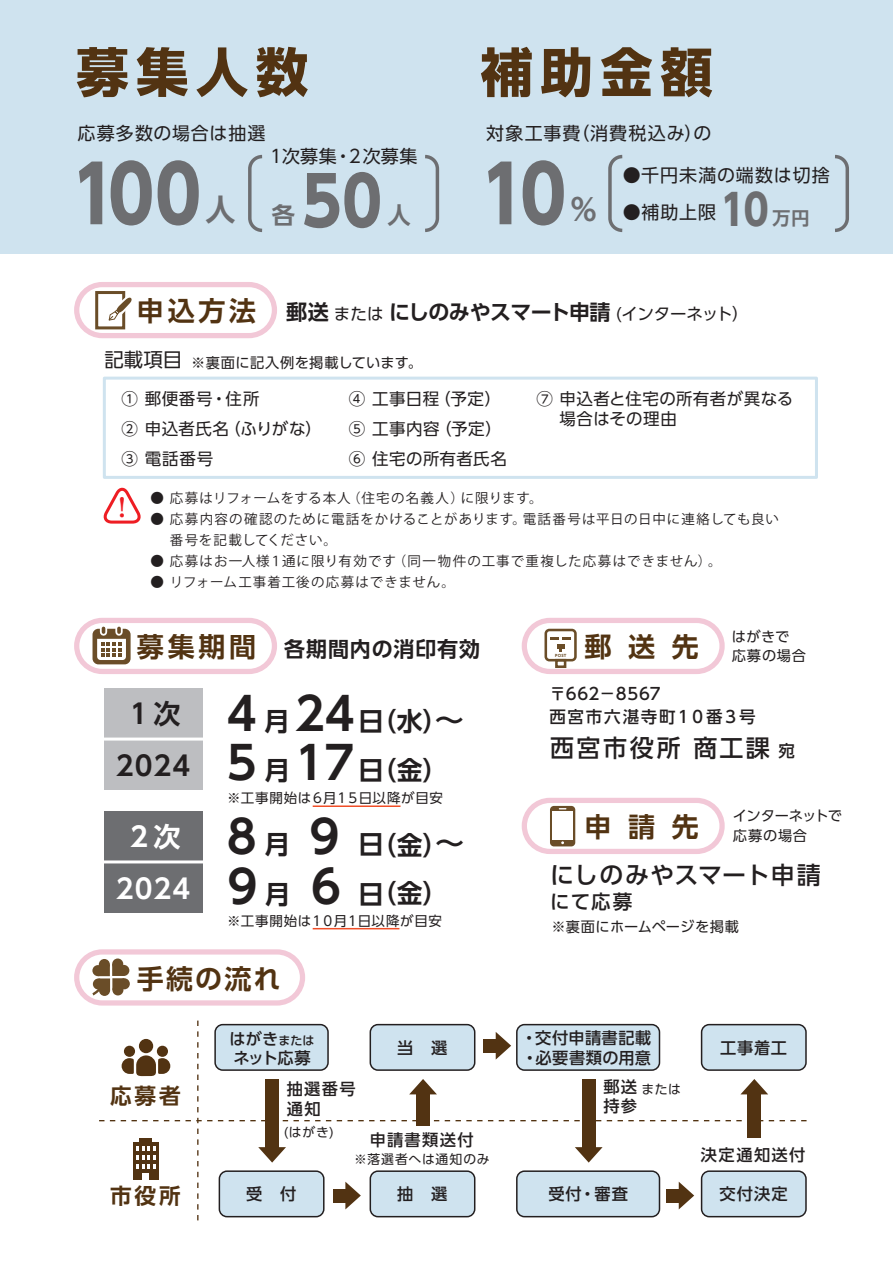
<style>
.page{position:relative;width:893px;height:1263px;background:#fff}
.page>*{position:absolute;margin:0;border:0;box-sizing:border-box;transform-origin:0 0}
.t1{font:700 78px "UD Shin Go Pro";color:#6d6e71;scale:.9 1}
.t2{font:700 52.5px "UD Shin Go Pro";letter-spacing:.14em;color:#523312}
.t3{font:700 45.3px/74.1px "UD Shin Go Pro De";color:#231f20}
.t4{font:700 42.45px "UD Shin Go Pro";color:#6d6e71;scale:.9 1}
.t5{font:700 30px "UD Shin Go Pro De";color:#6d6e71}
.t6{font:700 29.1px "UD Shin Go Pro De";color:#231f20}
.t7{font:700 27px "UD Shin Go Pro De";letter-spacing:.14em;color:#523312}
.t8{font:700 27px/51.6px "UD Shin Go Pro De";letter-spacing:.04em;color:#231f20;text-align:center}
.t9{font:700 27px "UD Shin Go Pro De";letter-spacing:.04em;color:#fff}
.t10{font:700 25.8px/49.7px "UD Shin Go Pro De";color:#231f20}
.t11{font:700 expanded 25.5px "UD Reimin Pro";color:#ee1d23}
.t12{font:500 24px "UD Shin Go Pro";letter-spacing:.025em;color:#231f20}
.t13{font:500 24px "UD Shin Go Pro";letter-spacing:.1em;color:#231f20}
.t14{font:700 23.25px "UD Shin Go Pro De";color:#6d6e71}
.t15{font:700 21.6px "UD Shin Go Pro De";letter-spacing:.14em;color:#523312}
.t16{font:700 21px "UD Shin Go Pro De";letter-spacing:-.015em;color:#231f20}
.t17{font:700 21px "UD Shin Go Pro De";letter-spacing:.04em;color:#231f20}
.t18{font:19.5px "UD Shin Go Pro";color:#231f20}
.t19{font:500 19.5px "UD Shin Go Pro";color:#231f20}
.t20{font:18px "UD Shin Go Pro";letter-spacing:.045em;color:#231f20}
.t21{font:18px "UD Shin Go Pro";letter-spacing:.065em;color:#231f20}
.t22{font:18px "UD Shin Go Pro";letter-spacing:.005em;color:#231f20}
.t23{font:700 18px "UD Shin Go Pro De";color:#6d6e71}
.t24{font:16.5px/30px "UD Shin Go Pro";letter-spacing:.02em;color:#231f20}
.t25{font:16.5px/30px "UD Shin Go Pro";letter-spacing:.045em;color:#231f20}
.t26{font:500 16.5px/22.5px "UD Shin Go Pro";letter-spacing:.05em;color:#231f20}
.t27{font:16.5px "UD Shin Go Pro";letter-spacing:-.03em;color:#231f20}
.t28{font:500 16.2px/19.5px "UD Shin Go Pro";letter-spacing:.055em;color:#231f20}
.t29{font:500 16.2px/20.2px "UD Shin Go Pro";letter-spacing:.03em;color:#231f20}
.t30{font:500 16.2px/19.5px "UD Shin Go Pro";letter-spacing:-.015em;color:#231f20}
.t31{font:14.25px "UD Shin Go Pro";letter-spacing:.02em;color:#231f20}
.t32{font:14.25px/19.5px "UD Shin Go Pro";letter-spacing:-.005em;color:#231f20}
.t33{font:14.25px/19.5px "UD Shin Go Pro";letter-spacing:.045em;color:#231f20}
.t34{font:13.5px/21px "Koz Go Pro";letter-spacing:.07em;color:#231f20}
.t35{font:13.5px "UD Shin Go Pro";letter-spacing:.04em;color:#231f20}
.t36{font:12.9px "UD Shin Go Pro";letter-spacing:.06em;color:#231f20}
.t37{font:700 3.9px "UD Shin Go Pro";color:#6a4d28}
.s1{font-size:67.35px}
.s2{font-family:"UD Shin Go Pro De";font-weight:700;font-size:30px;color:#6d6e71}
.s3{font-size:21px;color:#231f20}
.s4{font-size:25.8px}
.s5{font-size:12px}
</style>
<div class="page">
<div style="left:0;top:0;width:893px;height:254px;background:#cfe3ef"></div>
<div style="left:104px;top:689px;width:98px;height:101px;background:#bdbec1"></div>
<div style="left:103px;top:377px;width:715px;height:102px;border:3px solid #cfe3ef"></div>
<hr style="left:313px;top:805px;width:87px;height:2px;background:#f04e28">
<hr style="left:313px;top:928px;width:86px;height:1px;background:#f04e28">
<div style="left:74px;top:282px;width:203px;height:56px;border:5px solid #f2c8d7;border-radius:26px"></div>
<div style="left:74px;top:618px;width:203px;height:56px;border:5px solid #f2c8d7;border-radius:26px"></div>
<div style="left:74px;top:949px;width:231px;height:56px;border:5px solid #f2c8d7;border-radius:26px"></div>
<div style="left:522px;top:618px;width:203px;height:56px;border:5px solid #f2c8d7;border-radius:26px"></div>
<svg style="left:103px;top:487px;width:38px;height:37px"></svg>
<hr style="left:100px;top:737px;width:113px;height:3px;background:#fff">
<div style="left:104px;top:812px;width:98px;height:101px;background:#6d6e71"></div>
<hr style="left:100px;top:860px;width:113px;height:3px;background:#fff">
<div style="left:95px;top:291px;width:30px;height:38px;border:3px solid #6a4d28"></div>
<svg style="left:108px;top:292px;width:24px;height:29px"></svg>
<div style="left:544px;top:629px;width:33px;height:32px;border:3px solid #6a4d28;border-radius:4px"></div>
<svg style="left:550px;top:637px;width:21px;height:15px"></svg>
<div style="left:555px;top:659px;width:11px;height:9px;border:3px solid #6a4d28"></div>
<div style="left:522px;top:798px;width:203px;height:56px;border:5px solid #f2c8d7;border-radius:26px"></div>
<svg style="left:93px;top:629px;width:37px;height:35px"></svg>
<div style="left:93px;top:629px;width:38px;height:35px;border:2px solid #6a4d28;border-radius:5px"></div>
<svg style="left:97px;top:639px;width:29px;height:21px"></svg>
<svg style="left:115px;top:628px;width:8px;height:4px"></svg>
<svg style="left:100px;top:628px;width:7px;height:4px"></svg>
<div style="left:112px;top:958px;width:11px;height:11px;background:#6a4d28;border-radius:50%"></div>
<div style="left:118px;top:965px;width:11px;height:11px;background:#6a4d28;border-radius:50%"></div>
<div style="left:99px;top:959px;width:11px;height:11px;background:#6a4d28;border-radius:50%"></div>
<div style="left:119px;top:978px;width:11px;height:11px;background:#6a4d28;border-radius:50%"></div>
<svg style="left:92px;top:964px;width:32px;height:32px"></svg>
<svg style="left:99px;top:1020px;width:708px;height:201px"></svg>
<svg style="left:248px;top:154px;width:192px;height:78px"></svg>
<svg style="left:608px;top:154px;width:241px;height:78px"></svg>
<div style="left:550px;top:806px;width:25px;height:40px;background:#6a4d28;border-radius:4px"></div>
<div style="left:552px;top:811px;width:21px;height:29px;background:#fff"></div>
<h2 class="t2" style="left:76px;top:29px;width:234px">募集人数</h2>
<h2 class="t2" style="left:481px;top:29px;width:234px">補助金額</h2>
<h3 class="t20" style="left:78px;top:118px;width:189px">応募多数の場合は抽選</h3>
<h3 class="t21" style="left:486px;top:118px;width:227px">対象工事費（消費税込み）の</h3>
<h3 class="t22" style="left:267px;top:141px;width:152px">１次募集・２次募集</h3>
<h1 class="t1" style="left:59px;top:131px;width:371px">１００ <span class="s1">５０</span></h1>
<h3 class="t5" style="left:206px;top:185px;width:31px">人</h3>
<h3 class="t14" style="left:272px;top:197px;width:25px">各</h3>
<h3 class="t14" style="left:387px;top:197px;width:25px">人</h3>
<h1 class="t1" style="left:469px;top:131px;width:123px">１０</h1>
<h3 class="t20" style="left:623px;top:161px;width:208px">●千円未満の端数は切捨</h3>
<h3 class="t4" style="left:714px;top:175px;width:70px">１０</h3>
<h3 class="t20" style="left:570px;top:198px;width:147px"><span class="s2">%</span> ●補助上限</h3>
<h3 class="t23" style="left:772px;top:203px;width:38px">万円</h3>
<h3 class="t7" style="left:137px;top:289px;width:193px">申込方法 <span class="s3">郵送</span></h3>
<h3 class="t16" style="left:389px;top:295px;width:223px">にしのみやスマート申請</h3>
<p class="t24" style="left:334px;top:299px;width:51px">または</p>
<p class="t27" style="left:616px;top:301px;width:134px">(インターネット）</p>
<h3 class="t18" style="left:104px;top:344px;width:79px">記載項目</h3>
<p class="t25" style="left:122px;top:383px;width:202px">① 郵便番号・住所<br>② 申込者氏名（ふりがな）<br>③ 電話番号</p>
<p class="t24" style="left:349px;top:383px;width:160px">④ 工事日程（予定）<br>⑤ 工事内容（予定）<br>⑥ 住宅の所有者氏名</p>
<p class="t24" style="left:536px;top:389px;width:259px;line-height:19.5px">⑦ 申込者と住宅の所有者が異なる　 場合はその理由</p>
<p class="t31" style="left:191px;top:351px;width:232px">※裏面に記入例を掲載しています。</p>
<h3 class="t11" style="left:118px;top:487px;width:10px">!</h3>
<p class="t34" style="left:150px;top:488px;width:394px">● 応募はリフォームをする本人（住宅の名義人）に限ります。</p>
<p class="t34" style="left:150px;top:509px;width:630px">● 応募内容の確認のために電話をかけることがあります。電話番号は平日の日中に連絡しても良い　 番号を記載してください。</p>
<p class="t34" style="left:150px;top:551px;width:573px">● 応募はお一人様１通に限り有効です（同一物件の工事で重複した応募はできません）。</p>
<p class="t34" style="left:150px;top:572px;width:306px">● リフォーム工事着工後の応募はできません。</p>
<h3 class="t7" style="left:137px;top:625px;width:121px">募集期間</h3>
<h3 class="t17" style="left:284px;top:632px;width:197px">各期間内の消印有効</h3>
<h3 class="t7" style="left:585px;top:625px;width:116px">郵 送 先</h3>
<p class="t37" style="left:555px;top:652px;width:13px">POST</p>
<p class="t33" style="left:732px;top:626px;width:76px">はがきで応募の場合</p>
<h3 class="t8" style="left:116px;top:687px;width:76px">１次<br>2024</h3>
<h3 class="t9" style="left:125px;top:815px;width:57px">２次</h3>
<h3 class="t9" style="left:116px;top:866px;width:76px">2024</h3>
<h3 class="t3" style="left:219px;top:675px;width:167px">４<span class="s4">月</span>２４<span class="s4">日</span></h3>
<h3 class="t10" style="left:371px;top:695px;width:79px">（水）（金）</h3>
<h3 class="t6" style="left:435px;top:696px;width:31px">～</h3>
<h3 class="t3" style="left:219px;top:725px;width:167px">５<span class="s4">月</span>１７<span class="s4">日<br></span>８<span class="s4">月</span>９<span class="s4">日</span></h3>
<p class="t35" style="left:227px;top:787px;width:217px">※工事開始は６月１５日以降が目安</p>
<h3 class="t10" style="left:371px;top:820px;width:79px;line-height:48.6px">（金）（金）</h3>
<h3 class="t6" style="left:435px;top:820px;width:31px">～</h3>
<h3 class="t3" style="left:220px;top:848px;width:166px">９<span class="s4">月</span>６<span class="s4">日</span></h3>
<p class="t35" style="left:227px;top:909px;width:216px">※工事開始は１０月１日以降が目安</p>
<h3 class="t7" style="left:137px;top:956px;width:145px">手続の流れ</h3>
<h3 class="t15" style="left:110px;top:1078px;width:72px">応募者</h3>
<p class="t30" style="left:230px;top:1028px;width:86px">はがき<span class="s5">または</span>ネット応募</p>
<p class="t28" style="left:287px;top:1079px;width:70px">抽選番号通知</p>
<p class="t28" style="left:397px;top:1037px;width:52px">当　選</p>
<h3 class="t15" style="left:110px;top:1179px;width:72px">市役所</h3>
<p class="t36" style="left:284px;top:1121px;width:52px">(はがき)</p>
<p class="t28" style="left:246px;top:1184px;width:52px">受　付</p>
<p class="t28" style="left:370px;top:1130px;width:105px">申請書類送付</p>
<p class="t36" style="left:354px;top:1148px;width:137px">※落選者へは通知のみ</p>
<p class="t28" style="left:397px;top:1184px;width:52px">抽　選</p>
<p class="t26" style="left:549px;top:682px;width:208px">〒662－8567<br>西宮市六湛寺町１０番３号</p>
<h3 class="t13" style="left:550px;top:728px;width:221px">西宮市役所 商工課</h3>
<p class="t26" style="left:778px;top:739px;width:18px">宛</p>
<h3 class="t7" style="left:585px;top:805px;width:116px">申 請 先</h3>
<p class="t32" style="left:733px;top:805px;width:111px">インターネットで応募の場合</p>
<h3 class="t12" style="left:550px;top:855px;width:272px">にしのみやスマート申請</h3>
<h3 class="t19" style="left:550px;top:886px;width:83px">にて応募</h3>
<p class="t31" style="left:551px;top:915px;width:189px">※裏面にホームページを掲載</p>
<p class="t29" style="left:521px;top:1027px;width:132px">・交付申請書記載・必要書類の用意</p>
<p class="t28" style="left:603px;top:1076px;width:35px">郵送持参</p>
<p class="t36" style="left:641px;top:1078px;width:41px">または</p>
<p class="t28" style="left:548px;top:1184px;width:81px">受付・審査</p>
<p class="t28" style="left:720px;top:1037px;width:68px">工事着工</p>
<p class="t28" style="left:701px;top:1145px;width:106px">決定通知送付</p>
<p class="t28" style="left:719px;top:1184px;width:70px">交付決定</p>
</div>
